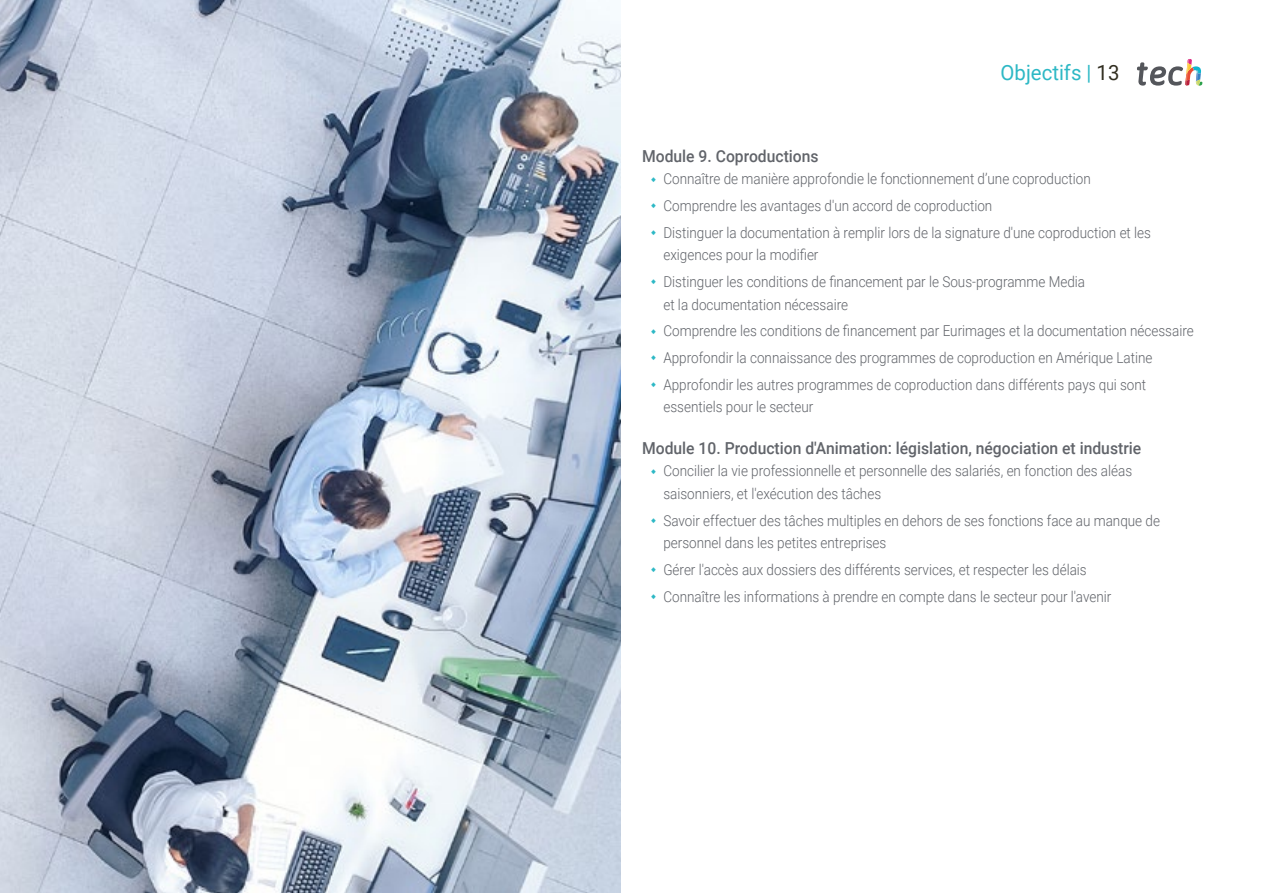
<style>
.page{position:relative;width:1263px;height:893px;background:#fff}
.page>*{position:absolute;margin:0;border:0;box-sizing:border-box;transform-origin:0 0}
.t1{font:21px "Roboto";color:#2db8c5}
.t2{font:500 16.5px "Roboto";color:#61646a;scale:.95 1}
.t3{font:300 15px/26.7px "Roboto";color:#61646a;scale:.9 1}
.s1{color:#312e20}
</style>
<div class="page">
<img style="left:0;top:0;width:621px;height:893px">
<svg style="left:1137px;top:59px;width:65px;height:27px"></svg>
<h1 class="t1" style="left:1000px;top:57px;width:120px">Objectifs | <span class="s1">13</span></h1>
<p class="t2" style="left:642px;top:144px;width:187px">Module 9. Coproductions</p>
<p class="t3" style="left:663px;top:165px;width:543px">Connaître de manière approfondie le fonctionnement d’une coproduction<br>Comprendre les avantages d'un accord de coproduction<br>Distinguer la documentation à remplir lors de la signature d'une coproduction et les</p>
<p class="t3" style="left:663px;top:241px;width:470px">exigences pour la modifier<br>Distinguer les conditions de financement par le Sous-programme Media</p>
<p class="t3" style="left:663px;top:290px;width:591px">et la documentation nécessaire<br>Comprendre les conditions de financement par Eurimages et la documentation nécessaire Approfondir la connaissance des programmes de coproduction en Amérique Latine Approfondir les autres programmes de coproduction dans différents pays qui sont</p>
<p class="t3" style="left:663px;top:393px;width:168px">essentiels pour le secteur</p>
<p class="t2" style="left:642px;top:437px;width:527px">Module 10. Production d'Animation: législation, négociation et industrie</p>
<p class="t3" style="left:663px;top:459px;width:522px;line-height:22.5px">Concilier la vie professionnelle et personnelle des salariés, en fonction des aléas saisonniers, et l'exécution des tâches</p>
<p class="t3" style="left:663px;top:509px;width:553px;line-height:22.5px">Savoir effectuer des tâches multiples en dehors de ses fonctions face au manque de personnel dans les petites entreprises</p>
<p class="t3" style="left:663px;top:556px;width:499px">Gérer l'accès aux dossiers des différents services, et respecter les délais<br>Connaître les informations à prendre en compte dans le secteur pour l'avenir</p>
</div>
